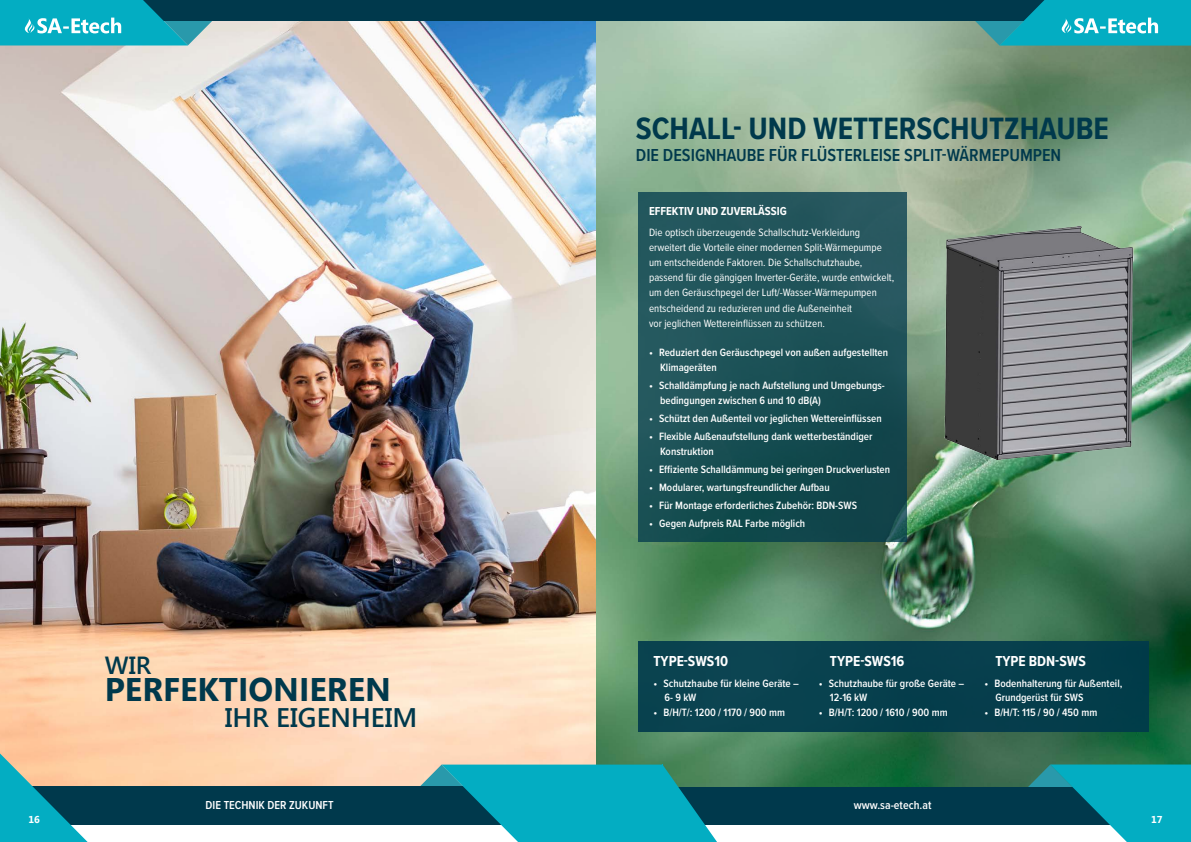
<style>
.page{position:relative;width:1191px;height:842px;background:#fff}
.page>*{position:absolute;margin:0;border:0;box-sizing:border-box;transform-origin:0 0}
.t1{font:700 32.7px "Segoe UI";color:#00394c}
.t2{font:700 32px "Proxima Nova Cond";color:#00394c}
.t3{font:600 26.8px "Segoe UI";color:#00394c}
.t4{font:600 24.7px "Segoe UI";color:#00394c}
.t5{font:600 18px "Proxima Nova Cond";color:#00394c}
.t6{font:700 15px "Proxima Nova Cond";color:#fff}
.t7{font:600 12px "Proxima Nova Cond";color:#fff}
.t8{font:700 12px "Proxima Nova Cond";color:#fff}
.t9{font:600 11px/14px "Proxima Nova Cond";color:#fff}
.t10{font:11px/15px "Proxima Nova Cond";color:#fff}
.t11{font:700 10px "Segoe UI";color:#fff}
</style>
<div class="page">
<img style="left:595px;top:21px;width:596px;height:766px">
<img style="left:0;top:20px;width:595px;height:766px">
<div style="left:595px;top:787px;width:596px;height:37px;background:#00394c"></div>
<div style="left:0;top:786px;width:595px;height:38px;background:#00394c"></div>
<svg style="left:0;top:753px;width:88px;height:89px"></svg>
<svg style="left:1008px;top:764px;width:183px;height:78px"></svg>
<svg style="left:399px;top:764px;width:318px;height:78px"></svg>
<hr style="left:662px;top:765px;width:1px;height:77px;background:#03adc2">
<div style="left:42px;top:0;width:1019px;height:20px;background:#00394c"></div>
<svg style="left:0;top:0;width:230px;height:45px"></svg>
<svg style="left:957px;top:0;width:234px;height:46px"></svg>
<div style="left:638px;top:641px;width:510px;height:90px;background:#073f4d"></div>
<div style="left:638px;top:192px;width:268px;height:350px;background:linear-gradient(to bottom,#285a61,#11474b)"></div>
<img style="left:915px;top:227px;width:247px;height:232px">
<h2 class="t2" style="left:636px;top:105px;width:475px">SCHALL- UND WETTERSCHUTZHAUBE</h2>
<h3 class="t5" style="left:636px;top:142px;width:427px">DIE DESIGNHAUBE FÜR FLÜSTERLEISE SPLIT-WÄRMEPUMPEN</h3>
<p class="t8" style="left:649px;top:203px;width:139px">EFFEKTIV UND ZUVERLÄSSIG</p>
<p class="t10" style="left:649px;top:225px;width:247px">Die optisch überzeugende Schallschutz-Verkleidung erweitert die Vorteile einer modernen Split-Wärmepumpe um entscheidende Faktoren. Die Schallschutzhaube, passend für die gängigen Inverter-Geräte, wurde entwickelt, um den Geräuschpegel der Luft/-Wasser-Wärmepumpen entscheidend zu reduzieren und die Außeneinheit<br>vor jeglichen Wettereinflüssen zu schützen.</p>
<p class="t9" style="left:660px;top:345px;width:230px;line-height:15px;text-indent:-11px">• Reduziert den Geräuschpegel von außen aufgestellten<br>Klimageräten</p>
<p class="t9" style="left:660px;top:378px;width:226px;line-height:15px;text-indent:-11px">• Schalldämpfung je nach Aufstellung und Umgebungs&shy;bedingungen zwischen 6 und 10 dB(A)</p>
<p class="t9" style="left:649px;top:411px;width:234px">• Schützt den Außenteil vor jeglichen Wettereinflüssen</p>
<p class="t9" style="left:660px;top:429px;width:214px;line-height:15px;text-indent:-11px">• Flexible Außenaufstellung dank wetterbeständiger<br>Konstruktion</p>
<p class="t9" style="left:649px;top:462px;width:242px">• Effiziente Schalldämmung bei geringen Druckverlusten</p>
<p class="t9" style="left:649px;top:480px;width:182px">• Modularer, wartungsfreundlicher Aufbau</p>
<p class="t9" style="left:649px;top:498px;width:210px">• Für Montage erforderliches Zubehör: BDN-SWS</p>
<p class="t9" style="left:649px;top:516px;width:158px">• Gegen Aufpreis RAL Farbe möglich</p>
<h3 class="t4" style="left:105px;top:648px;width:48px">WIR</h3>
<h1 class="t1" style="left:105px;top:666px;width:287px">PERFEKTIONIEREN</h1>
<h3 class="t3" style="left:225px;top:699px;width:194px">IHR EIGENHEIM</h3>
<h3 class="t6" style="left:653px;top:650px;width:76px">TYPE-SWS10</h3>
<p class="t9" style="left:664px;top:676px;width:136px;text-indent:-11px">• Schutzhaube für kleine Geräte –<br>6- 9 kW</p>
<p class="t9" style="left:653px;top:705px;width:133px">• B/H/T/: 1200 / 1170 / 900 mm</p>
<h3 class="t6" style="left:830px;top:650px;width:76px">TYPE-SWS16</h3>
<p class="t9" style="left:830px;top:676px;width:136px;text-indent:-11px">• Schutzhaube für große Geräte –<br>12-16 kW</p>
<p class="t9" style="left:819px;top:705px;width:130px">• B/H/T: 1200 / 1610 / 900 mm</p>
<h3 class="t6" style="left:995px;top:650px;width:92px">TYPE BDN-SWS</h3>
<p class="t9" style="left:995px;top:676px;width:129px;text-indent:-11px">• Bodenhalterung für Außenteil,<br>Grundgerüst für SWS</p>
<p class="t9" style="left:984px;top:705px;width:114px">• B/H/T: 115 / 90 / 450 mm</p>
<p class="t7" style="left:206px;top:796px;width:130px">DIE TECHNIK DER ZUKUNFT</p>
<p class="t7" style="left:853px;top:796px;width:79px">www.sa-etech.at</p>
<p class="t11" style="left:28px;top:812px;width:13px">16</p>
<p class="t11" style="left:1151px;top:812px;width:13px">17</p>
</div>
